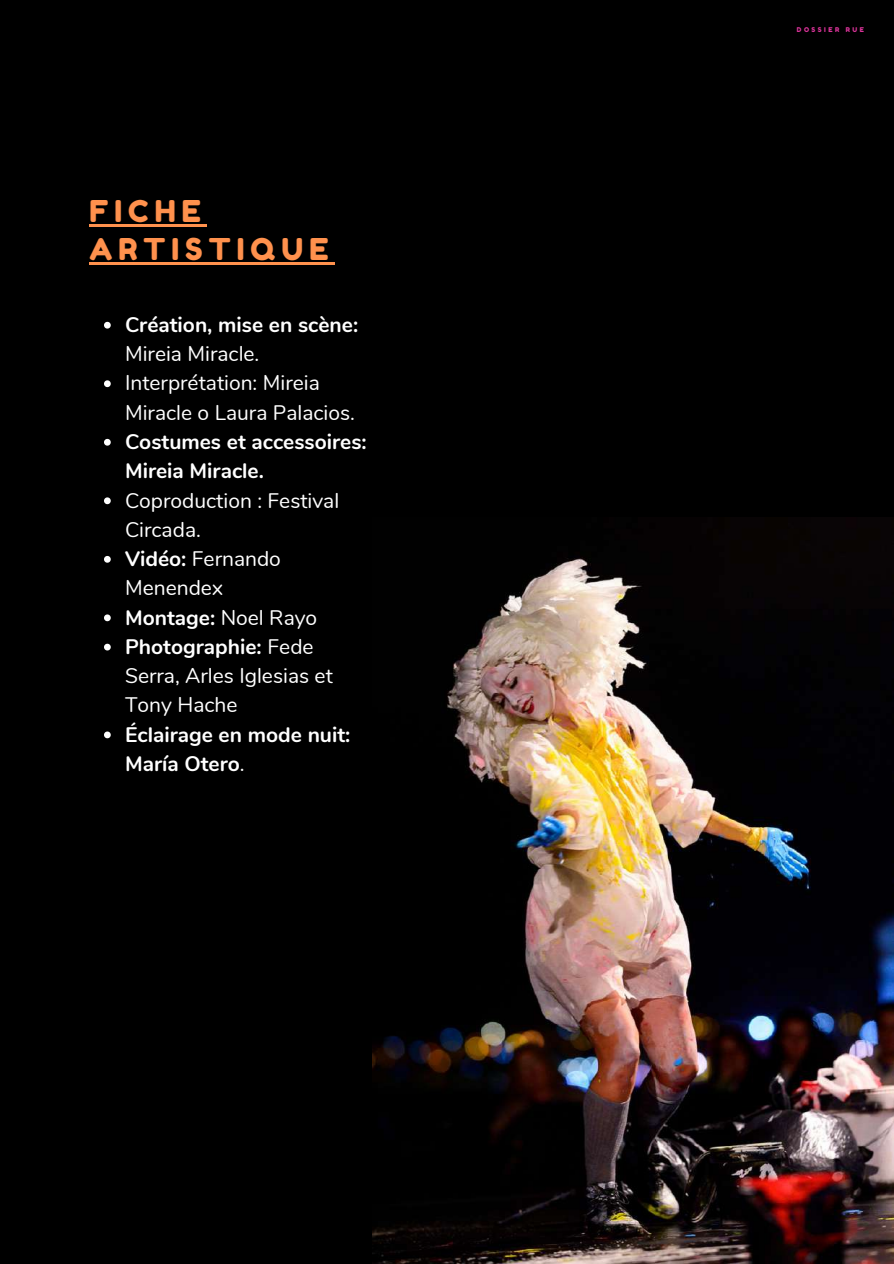
<style>
.page{position:relative;width:894px;height:1264px;background:#fff}
.page>*{position:absolute;margin:0;border:0;box-sizing:border-box;transform-origin:0 0}
.t1{font:30px/38.2px "Fredoka One";letter-spacing:.2em;color:#ff914d}
.t2{font:21px/29.2px "Nunito";color:#fff}
.t3{font:700 21px/29.2px "Nunito";color:#fff}
.t4{font:6.6px "Fredoka One";letter-spacing:.38em;color:#db349a}
.s1{font-weight:700}
.s2{font-weight:400}
</style>
<div class="page">
<div style="left:0;top:0;width:893px;height:1263px;background:#000"></div>
<img style="left:372px;top:517px;width:521px;height:746px">
<svg style="left:104px;top:322px;width:7px;height:6px"></svg>
<svg style="left:104px;top:380px;width:7px;height:7px"></svg>
<svg style="left:104px;top:439px;width:7px;height:6px"></svg>
<svg style="left:104px;top:497px;width:7px;height:7px"></svg>
<svg style="left:104px;top:556px;width:7px;height:6px"></svg>
<svg style="left:104px;top:614px;width:7px;height:7px"></svg>
<svg style="left:104px;top:643px;width:7px;height:7px"></svg>
<svg style="left:104px;top:731px;width:7px;height:7px"></svg>
<hr style="left:89px;top:224px;width:118px;height:2px;background:#ff914d">
<hr style="left:89px;top:262px;width:245px;height:3px;background:#ff914d">
<h1 class="t1" style="left:89px;top:192px;width:240px">FICHE<br>ARTISTIQUE</h1>
<p class="t3" style="left:125px;top:310px;width:235px">Création, mise en scène:</p>
<p class="t2" style="left:125px;top:340px;width:231px">Mireia Miracle.<br>Interprétation: Mireia<br>Miracle o Laura Palacios.</p>
<p class="t3" style="left:125px;top:427px;width:243px">Costumes et accessoires:<br>Mireia Miracle.</p>
<p class="t2" style="left:125px;top:486px;width:215px">Coproduction : Festival<br>Circada.<br><span class="s1">Vidéo:</span> Fernando<br>Menendex<br><span class="s1">Montage:</span> Noel Rayo<br><span class="s1">Photographie:</span> Fede<br>Serra, Arles Iglesias et<br>Tony Hache</p>
<p class="t3" style="left:125px;top:720px;width:227px">Éclairage en mode nuit:<br>María Otero<span class="s2">.</span></p>
<p class="t4" style="left:796px;top:26px;width:69px">DOSSIER RUE</p>
</div>
